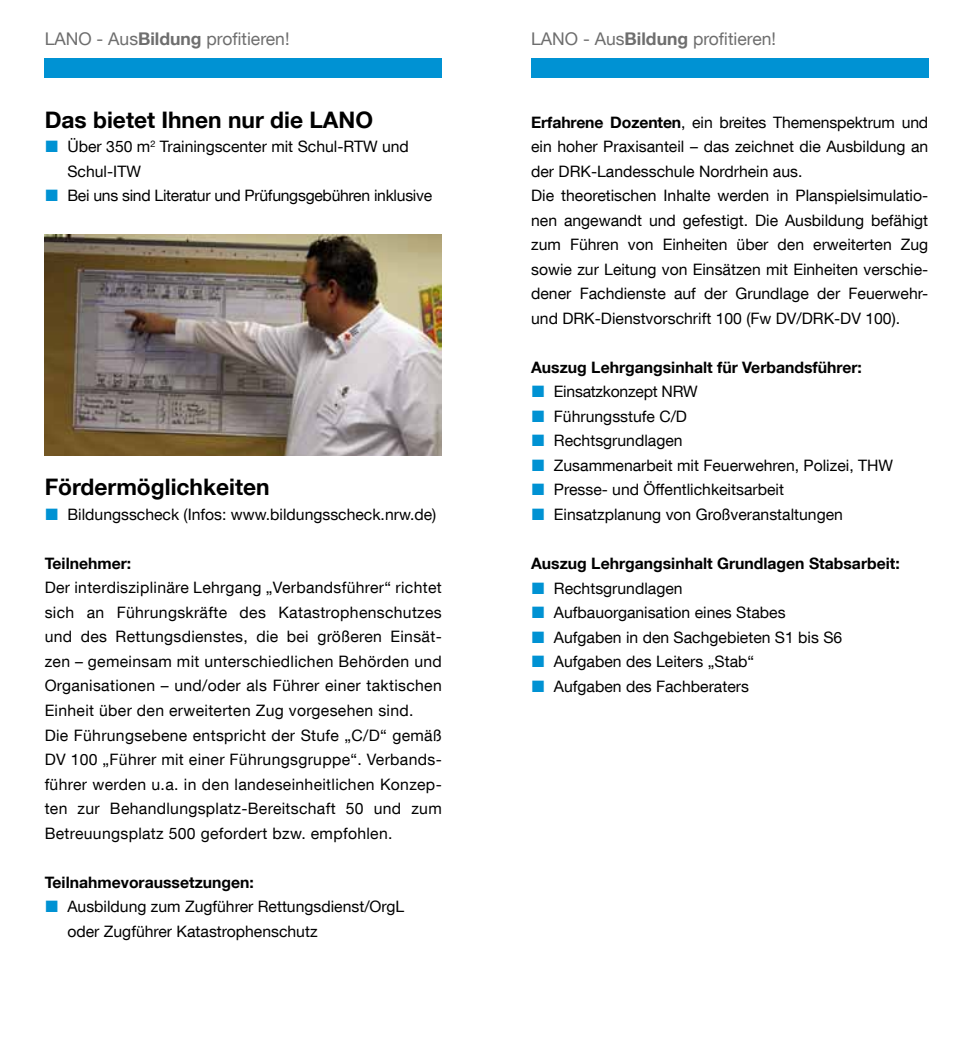
<style>
.page{position:relative;width:973px;height:1042px;background:#fff}
.page>*{position:absolute;margin:0;border:0;box-sizing:border-box;transform-origin:0 0}
.t1{font:700 22.75px "Helvetica Neue LT Com";color:#000}
.t2{font:17.5px "Helvetica Neue LT Com";color:#6e6e6e}
.t3{font:15.75px/24.5px "Helvetica Neue LT Com";color:#000}
.t4{font:15.75px/24.5px "Helvetica Neue LT Com";letter-spacing:.02em;color:#000}
.t5{font:700 15.75px "Helvetica Neue LT Com";color:#000}
.t6{font:15.75px/24.5px "Helvetica Neue LT Com";letter-spacing:-.02em;color:#000}
.s1{font-weight:700}
</style>
<div class="page">
<div style="left:45px;top:58px;width:396px;height:20px;background:#0092d3"></div>
<img style="left:45px;top:234px;width:396px;height:221px">
<div style="left:531px;top:58px;width:397px;height:20px;background:#0092d3"></div>
<p class="t2" style="left:45px;top:28px;width:246px">LANO - Aus<span class="s1">Bildung</span> profitieren!</p>
<h1 class="t1" style="left:45px;top:105px;width:330px">Das bietet Ihnen nur die LANO</h1>
<p class="t6" style="left:67px;top:134px;width:366px">Über 350 m<sup>2</sup> Trainingscenter mit Schul-RTW und<br>Schul-ITW<br>Bei uns sind Literatur und Prüfungsgebühren inklusive</p>
<h1 class="t1" style="left:45px;top:473px;width:226px">Fördermöglichkeiten</h1>
<p class="t3" style="left:67px;top:502px;width:370px">Bildungsscheck (Infos: www.bildungsscheck.nrw.de)</p>
<p class="t5" style="left:45px;top:553px;width:88px">Teilnehmer:</p>
<p class="t4" style="left:45px;top:575px;width:398px">Der interdisziplinäre Lehrgang „Verbandsführer“ richtet sich an Führungskräfte des Katastrophenschutzes und des Rettungsdienstes, die bei größeren Einsät&shy;zen – gemeinsam mit unterschiedlichen Behörden und Organisationen – und/oder als Führer einer taktischen Einheit über den erweiterten Zug vorgesehen sind.<br>Die Führungsebene entspricht der Stufe „C/D“ gemäß DV 100 „Führer mit einer Führungsgruppe“. Verbands&shy;führer werden u.a. in den landeseinheitlichen Konzep&shy;ten zur Behandlungsplatz-Bereitschaft 50 und zum Betreuungsplatz 500 gefordert bzw. empfohlen.</p>
<p class="t5" style="left:45px;top:872px;width:211px">Teilnahmevoraussetzungen:</p>
<p class="t3" style="left:67px;top:894px;width:338px">Ausbildung zum Zugführer Rettungsdienst/OrgL oder Zugführer Katastrophenschutz</p>
<p class="t2" style="left:531px;top:28px;width:246px">LANO - Aus<span class="s1">Bildung</span> profitieren!</p>
<p class="t3" style="left:531px;top:110px;width:398px"><span class="s1">Erfahrene Dozenten</span>, ein breites Themenspektrum und ein hoher Praxisanteil – das zeichnet die Ausbildung an der DRK-Landesschule Nordrhein aus.<br>Die theoretischen Inhalte werden in Planspielsimulatio&shy;nen angewandt und gefestigt. Die Ausbildung befähigt zum Führen von Einheiten über den erweiterten Zug sowie zur Leitung von Einsätzen mit Einheiten verschie&shy;dener Fachdienste auf der Grundlage der Feuerwehr&shy;und DRK-Dienstvorschrift 100 (Fw DV/DRK-DV 100).</p>
<p class="t5" style="left:531px;top:357px;width:332px">Auszug Lehrgangsinhalt für Verbandsführer:</p>
<p class="t3" style="left:554px;top:379px;width:340px">Einsatzkonzept NRW<br>Führungsstufe C/D<br>Rechtsgrundlagen<br>Zusammenarbeit mit Feuerwehren, Polizei, THW<br>Presse- und Öffentlichkeitsarbeit<br>Einsatzplanung von Großveranstaltungen</p>
<p class="t5" style="left:531px;top:553px;width:370px">Auszug Lehrgangsinhalt Grundlagen Stabsarbeit:</p>
<p class="t3" style="left:554px;top:575px;width:290px">Rechtsgrundlagen<br>Aufbauorganisation eines Stabes<br>Aufgaben in den Sachgebieten S1 bis S6<br>Aufgaben des Leiters „Stab“<br>Aufgaben des Fachberaters</p>
</div>
